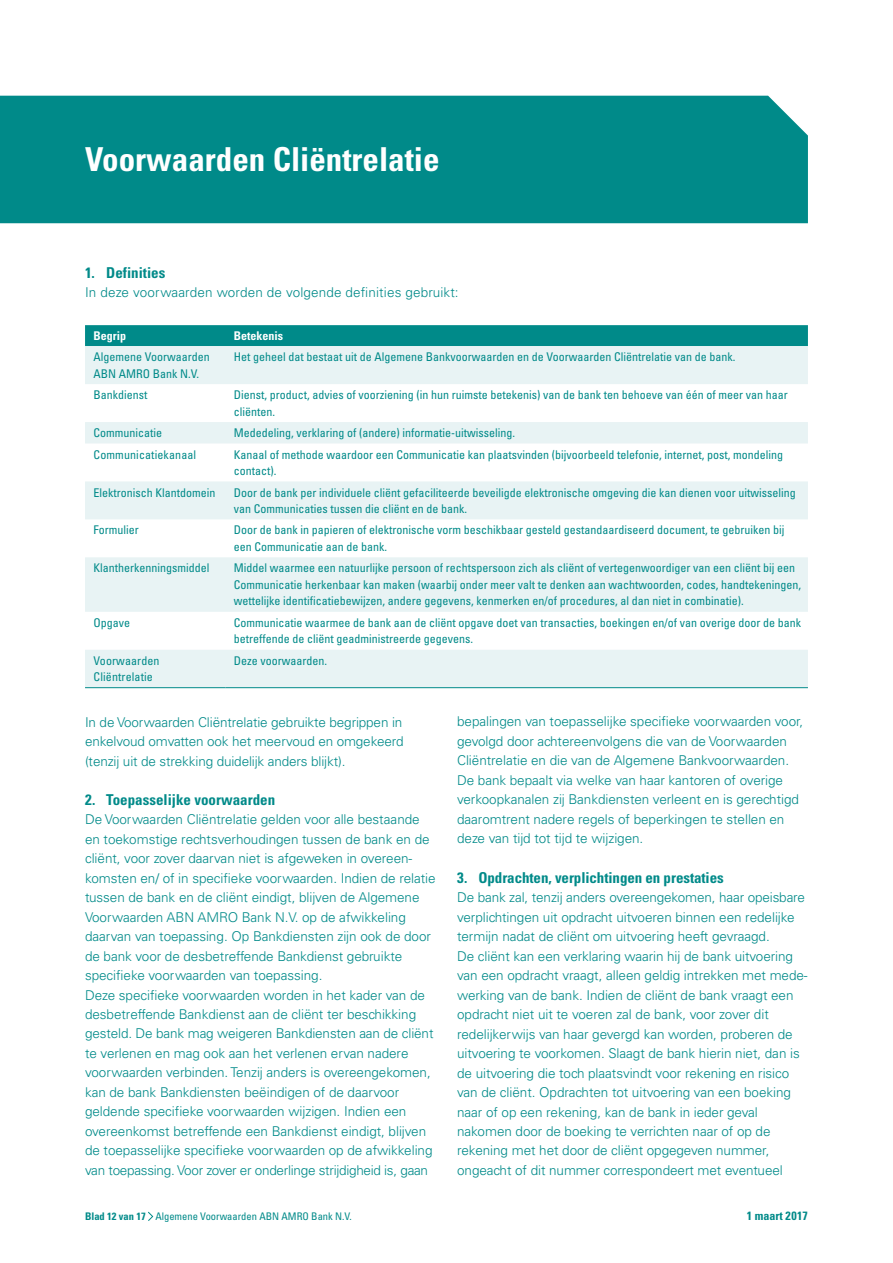
<style>
.page{position:relative;width:893px;height:1263px;background:#fff}
.page>*{position:absolute;margin:0;border:0;box-sizing:border-box;transform-origin:0 0}
.t1{font:700 condensed 33px "Univers LT Std";color:#fff}
.t2{font:700 condensed 15px "Univers LT Std";letter-spacing:-.005em;color:#008a89}
.t3{font:300 13.5px/19.5px "Univers LT Std";letter-spacing:-.005em;color:#008a89}
.t4{font:condensed 12px/16.5px "Univers LT Std";color:#008a89}
.t5{font:700 condensed 12px "Univers LT Std";color:#fff}
.t6{font:700 condensed 12px "Univers LT Std";color:#008a89}
.t7{font:condensed 10.5px "Univers LT Std";color:#008a89}
.s1{font-weight:700}
</style>
<div class="page">
<div style="left:0;top:96px;width:808px;height:127px;background:#008a89"></div>
<div style="left:85px;top:325px;width:723px;height:21px;background:#008a89"></div>
<svg style="left:85px;top:346px;width:723px;height:341px;fill:#e8f3f4"></svg>
<hr style="left:85px;top:687px;width:140px;height:1px;background:#008a89">
<hr style="left:225px;top:687px;width:583px;height:1px;background:#008a89">
<svg style="left:148px;top:1211px;width:5px;height:10px"></svg>
<h1 class="t1" style="left:85px;top:139px;width:356px">Voorwaarden Cliëntrelatie</h1>
<p class="t2" style="left:85px;top:263px;width:82px">1. Definities</p>
<p class="t3" style="left:85px;top:283px;width:375px">In deze voorwaarden worden de volgende definities gebruikt:</p>
<p class="t5" style="left:94px;top:328px;width:34px">Begrip</p>
<p class="t5" style="left:234px;top:328px;width:51px">Betekenis</p>
<p class="t4" style="left:94px;top:348px;width:118px">Algemene Voorwaarden<br>ABN AMRO Bank N.V.</p>
<p class="t4" style="left:234px;top:348px;width:503px">Het geheel dat bestaat uit de Algemene Bankvoorwaarden en de Voorwaarden Cliëntrelatie van de bank.</p>
<p class="t4" style="left:94px;top:386px;width:55px">Bankdienst</p>
<p class="t4" style="left:234px;top:386px;width:555px">Dienst, product, advies of voorziening (in hun ruimste betekenis) van de bank ten behoeve van één of meer van haar cliënten.</p>
<p class="t4" style="left:94px;top:424px;width:70px">Communicatie</p>
<p class="t4" style="left:234px;top:424px;width:283px">Mededeling, verklaring of (andere) informatie-uitwisseling.</p>
<p class="t4" style="left:94px;top:446px;width:104px">Communicatiekanaal</p>
<p class="t4" style="left:234px;top:446px;width:551px">Kanaal of methode waardoor een Communicatie kan plaatsvinden (bijvoorbeeld telefonie, internet, post, mondeling contact).</p>
<p class="t4" style="left:94px;top:484px;width:123px">Elektronisch Klantdomein</p>
<p class="t4" style="left:234px;top:484px;width:563px">Door de bank per individuele cliënt gefaciliteerde beveiligde elektronische omgeving die kan dienen voor uitwisseling van Communicaties tussen die cliënt en de bank.</p>
<p class="t4" style="left:94px;top:522px;width:47px">Formulier</p>
<p class="t4" style="left:234px;top:522px;width:552px">Door de bank in papieren of elektronische vorm beschikbaar gesteld gestandaardiseerd document, te gebruiken bij een Communicatie aan de bank.</p>
<p class="t4" style="left:94px;top:560px;width:117px">Klantherkenningsmiddel</p>
<p class="t4" style="left:234px;top:560px;width:569px">Middel waarmee een natuurlijke persoon of rechtspersoon zich als cliënt of vertegenwoordiger van een cliënt bij een<br>Communicatie herkenbaar kan maken (waarbij onder meer valt te denken aan wachtwoorden, codes, handtekeningen, wettelijke identificatiebewijzen, andere gegevens, kenmerken en/of procedures, al dan niet in combinatie).</p>
<p class="t4" style="left:94px;top:614px;width:38px">Opgave</p>
<p class="t4" style="left:234px;top:614px;width:569px">Communicatie waarmee de bank aan de cliënt opgave doet van transacties, boekingen en/of van overige door de bank betreffende de cliënt geadministreerde gegevens.</p>
<p class="t4" style="left:94px;top:652px;width:68px">Voorwaarden<br>Cliëntrelatie</p>
<p class="t4" style="left:234px;top:652px;width:95px">Deze voorwaarden.</p>
<p class="t3" style="left:85px;top:712px;width:320px;text-align:justify">In de Voorwaarden Cliëntrelatie gebruikte begrippen in enkelvoud omvatten ook het meervoud en omgekeerd (tenzij uit de strekking duidelijk anders blijkt).</p>
<p class="t2" style="left:85px;top:790px;width:192px">2. Toepasselijke voorwaarden</p>
<p class="t3" style="left:85px;top:809px;width:352px">De Voorwaarden Cliëntrelatie gelden voor alle bestaande en toekomstige rechtsverhoudingen tussen de bank en de cliënt, voor zover daarvan niet is afgeweken in overeen&shy;komsten en/ of in specifieke voorwaarden. Indien de relatie tussen de bank en de cliënt eindigt, blijven de Algemene Voorwaarden ABN AMRO Bank N.V. op de afwikkeling daarvan van toepassing. Op Bankdiensten zijn ook de door de bank voor de desbetreffende Bankdienst gebruikte specifieke voorwaarden van toepassing.<br>Deze specifieke voorwaarden worden in het kader van de desbetreffende Bankdienst aan de cliënt ter beschikking gesteld. De bank mag weigeren Bankdiensten aan de cliënt te verlenen en mag ook aan het verlenen ervan nadere voorwaarden verbinden. Tenzij anders is overeengekomen, kan de bank Bankdiensten beëindigen of de daarvoor geldende specifieke voorwaarden wijzigen. Indien een overeenkomst betreffende een Bankdienst eindigt, blijven de toepasselijke specifieke voorwaarden op de afwikkeling van toepassing. Voor zover er onderlinge strijdigheid is, gaan</p>
<p class="t3" style="left:457px;top:712px;width:348px">bepalingen van toepasselijke specifieke voorwaarden voor, gevolgd door achtereenvolgens die van de Voorwaarden Cliëntrelatie en die van de Algemene Bankvoorwaarden.<br>De bank bepaalt via welke van haar kantoren of overige verkoopkanalen zij Bankdiensten verleent en is gerechtigd daaromtrent nadere regels of beperkingen te stellen en deze van tijd tot tijd te wijzigen.</p>
<p class="t2" style="left:457px;top:868px;width:268px">3. Opdrachten, verplichtingen en prestaties</p>
<p class="t3" style="left:457px;top:887px;width:352px">De bank zal, tenzij anders overeengekomen, haar opeisbare verplichtingen uit opdracht uitvoeren binnen een redelijke termijn nadat de cliënt om uitvoering heeft gevraagd.<br>De cliënt kan een verklaring waarin hij de bank uitvoering van een opdracht vraagt, alleen geldig intrekken met mede&shy;werking van de bank. Indien de cliënt de bank vraagt een opdracht niet uit te voeren zal de bank, voor zover dit redelijkerwijs van haar gevergd kan worden, proberen de uitvoering te voorkomen. Slaagt de bank hierin niet, dan is de uitvoering die toch plaatsvindt voor rekening en risico van de cliënt. Opdrachten tot uitvoering van een boeking naar of op een rekening, kan de bank in ieder geval nakomen door de boeking te verrichten naar of op de rekening met het door de cliënt opgegeven nummer, ongeacht of dit nummer correspondeert met eventueel</p>
<p class="t7" style="left:85px;top:1209px;width:268px"><span class="s1">Blad 12 van 17</span> Algemene Voorwaarden ABN AMRO Bank N.V.</p>
<p class="t6" style="left:747px;top:1208px;width:62px">1 maart 2017</p>
</div>
